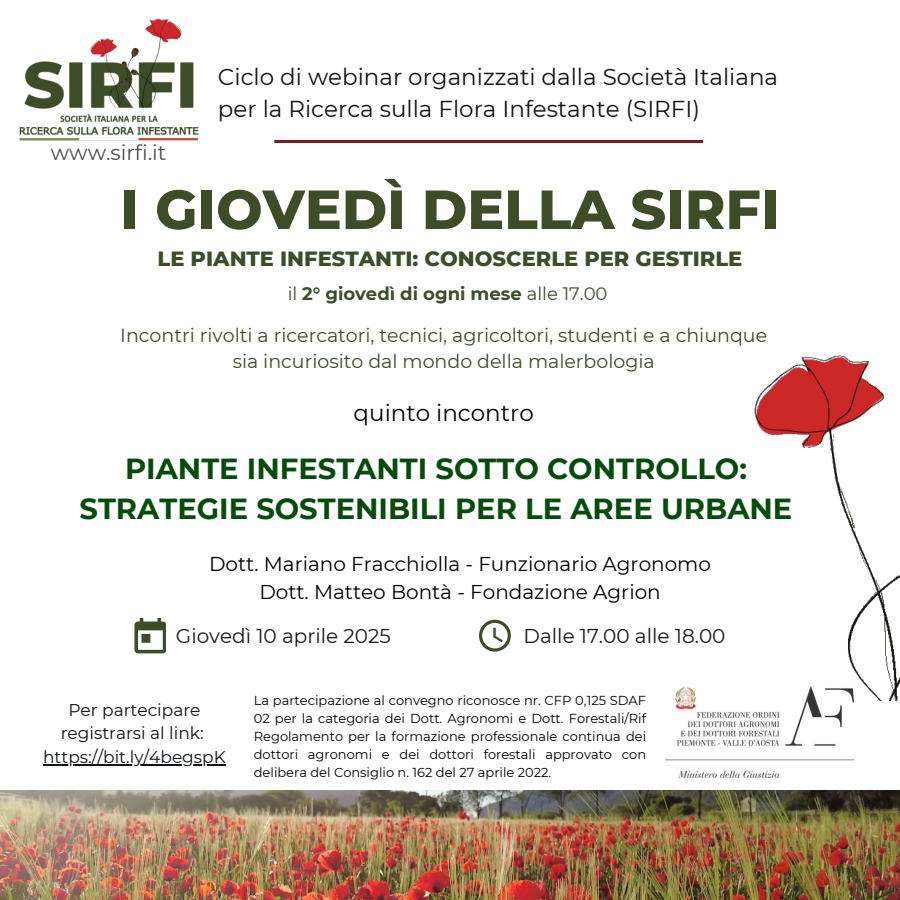
<style>
.page{position:relative;width:900px;height:900px;background:#fff}
.page>*{position:absolute;margin:0;border:0;box-sizing:border-box;transform-origin:0 0}
.t1{font:800 55px "Montserrat";color:#3c4d28}
.t2{font:700 29px/40.5px "Montserrat";color:#074b0c;text-align:center}
.t3{font:23px/31.5px "Montserrat";color:#101316}
.t4{font:23px "Montserrat";color:#000}
.t5{font:800 21px "Montserrat";color:#3c4d28}
.t6{font:21px "Montserrat";color:#504f4e}
.t7{font:20px/27.8px "Montserrat";color:#000;text-align:center}
.t8{font:20px "Montserrat";color:#151920}
.t9{font:19px/26.2px "Montserrat";color:#3c4d28;text-align:center}
.t10{font:700 18px "Montserrat";color:#3c4d28}
.t11{font:17px/23.2px "Montserrat";color:#101316;text-align:center}
.t12{font:13px/18px "Montserrat";color:#000;text-align:justify}
.s1{font-weight:400}
</style>
<div class="page">
<svg style="left:134px;top:618px;width:32px;height:35px"></svg>
<svg style="left:479px;top:620px;width:31px;height:31px"></svg>
<hr style="left:274px;top:140px;width:429px;height:3px;background:#771f23">
<img style="left:754px;top:355px;width:146px;height:348px">
<img style="left:0;top:791px;width:900px;height:109px">
<img style="left:19px;top:18px;width:179px;height:123px">
<img style="left:665px;top:687px;width:188px;height:91px">
<hr style="left:43px;top:764px;width:183px;height:2px;background:#101316">
<h3 class="t6" style="left:51px;top:140px;width:117px">www.sirfi.it</h3>
<h3 class="t3" style="left:218px;top:61px;width:562px">Ciclo di webinar organizzati dalla Società Italiana per la Ricerca sulla Flora Infestante (SIRFI)</h3>
<h2 class="t1" style="left:121px;top:176px;width:660px">I GIOVEDÌ DELLA SIRFI</h2>
<h2 class="t5" style="left:158px;top:245px;width:586px">LE PIANTE INFESTANTI: CONOSCERLE PER GESTIRLE</h2>
<h4 class="t10" style="left:288px;top:283px;width:321px"><span class="s1">il</span> 2° giovedì di ogni mese <span class="s1">alle 17.00</span></h4>
<h4 class="t9" style="left:120px;top:322px;width:648px">Incontri rivolti a ricercatori, tecnici, agricoltori, studenti e a chiunque sia incuriosito dal mondo della malerbologia</h4>
<h3 class="t4" style="left:354px;top:398px;width:182px">quinto incontro</h3>
<h1 class="t2" style="left:80px;top:448px;width:714px">PIANTE INFESTANTI SOTTO CONTROLLO:<br>STRATEGIE SOSTENIBILI PER LE AREE URBANE</h1>
<h4 class="t7" style="left:209px;top:550px;width:503px">Dott. Mariano Fracchiolla - Funzionario Agronomo<br>Dott. Matteo Bontà - Fondazione Agrion</h4>
<h4 class="t8" style="left:176px;top:623px;width:216px">Giovedì 10 aprile 2025</h4>
<h4 class="t8" style="left:524px;top:623px;width:203px">Dalle 17.00 alle 18.00</h4>
<p class="t11" style="left:61px;top:698px;width:145px">Per partecipare registrarsi al link:</p>
<p class="t11" style="left:43px;top:745px;width:184px">https://bit.ly/4begspK</p>
<p class="t12" style="left:254px;top:692px;width:394px">La partecipazione al convegno riconosce nr. CFP 0,125 SDAF 02 per la categoria dei Dott. Agronomi e Dott. Forestali/Rif Regolamento per la formazione professionale continua dei dottori agronomi e dei dottori forestali approvato con delibera del Consiglio n. 162 del 27 aprile 2022.</p>
</div>
